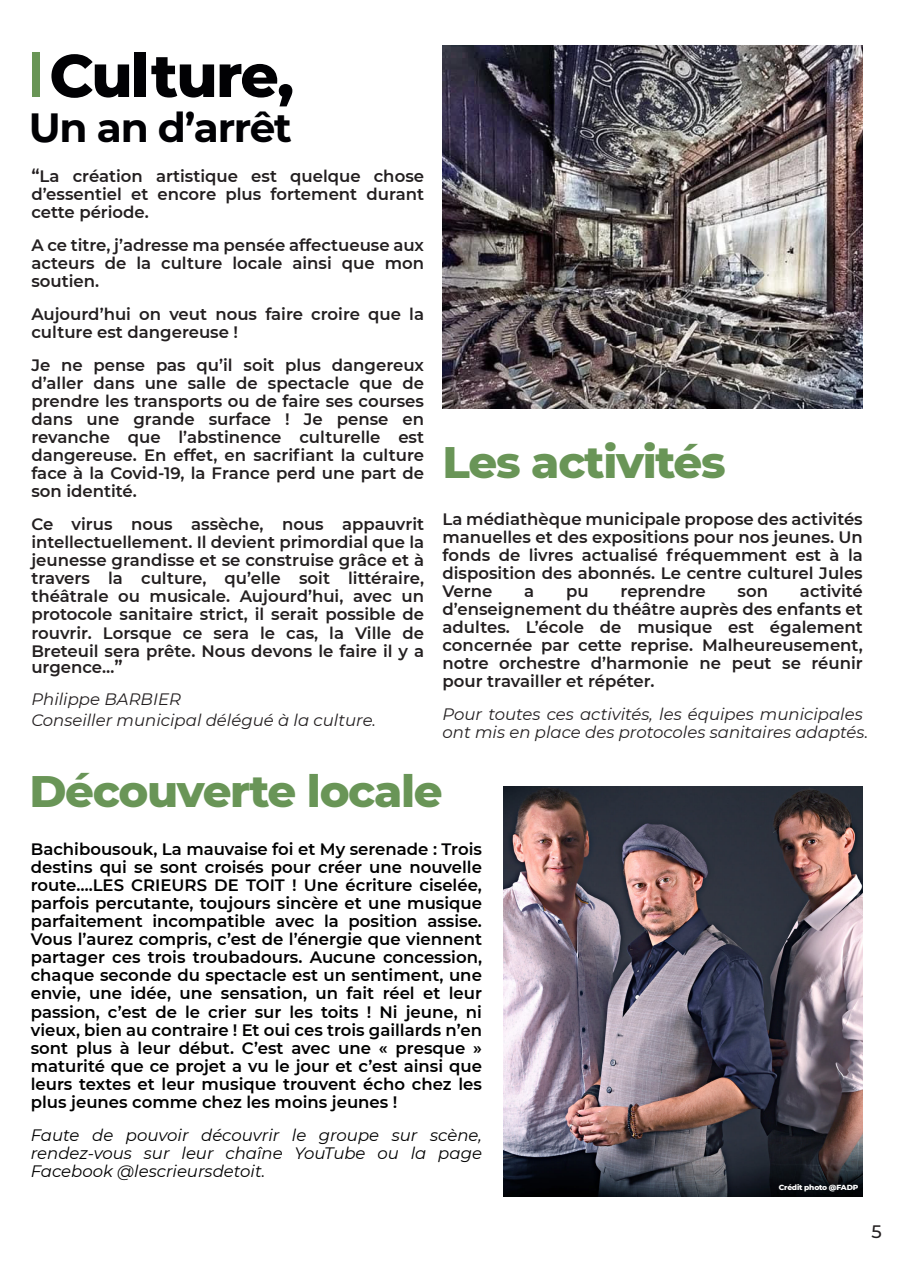
<style>
.page{position:relative;width:902px;height:1272px;background:#fff}
.page>*{position:absolute;margin:0;border:0;box-sizing:border-box;transform-origin:0 0}
.t1{font:800 60px "Montserrat";letter-spacing:-.03em;color:#010104}
.t2{font:800 45px "Montserrat";letter-spacing:-.03em;color:#699557}
.t3{font:700 40.65px "Montserrat";letter-spacing:-.03em;color:#010104}
.t4{font:500 18px "Montserrat";color:#231f20}
.t5{font:600 16.5px/18px "Montserrat";color:#231f20;text-align:justify}
.t6{font:600 16.5px/18px "Montserrat";color:#000001;text-align:justify}
.t7{font:italic 16.5px/31.5px "Montserrat";color:#231f20}
.t8{font:italic 16.5px/18px "Montserrat";color:#000001;text-align:justify}
.t9{font:800 7.5px "Montserrat";letter-spacing:-.03em;color:#fff}
.s1{font-size:18px}
.s2{font-weight:600;font-style:normal}
.s3{font-weight:600;font-style:normal;font-size:18px}
</style>
<div class="page">
<img style="left:504px;top:786px;width:358px;height:410px">
<img style="left:442px;top:46px;width:420px;height:363px">
<div style="left:32px;top:52px;width:8px;height:45px;background:#699556"></div>
<h1 class="t1" style="left:49px;top:32px;width:246px">Culture,</h1>
<h3 class="t3" style="left:29px;top:98px;width:265px">Un an d’arrêt</h3>
<p class="t5" style="left:31px;top:167px;width:394px"><span class="s1">“</span>La création artistique est quelque chose d’essentiel et encore plus fortement durant cette période.</p>
<p class="t5" style="left:31px;top:236px;width:394px">A ce titre, j’adresse ma pensée affectueuse aux acteurs de la culture locale ainsi que mon soutien.</p>
<p class="t5" style="left:31px;top:305px;width:394px">Aujourd’hui on veut nous faire croire que la culture est dangereuse !</p>
<p class="t5" style="left:31px;top:356px;width:394px">Je ne pense pas qu’il soit plus dangereux d’aller dans une salle de spectacle que de prendre les transports ou de faire ses courses dans une grande surface ! Je pense en revanche que l’abstinence culturelle est dangereuse. En effet, en sacrifiant la culture face à la Covid-19, la France perd une part de son identité.</p>
<p class="t5" style="left:31px;top:515px;width:394px">Ce virus nous assèche, nous appauvrit intellectuellement. Il devient primordial que la jeunesse grandisse et se construise grâce et à travers la culture, qu’elle soit littéraire, théâtrale ou musicale. Aujourd’hui, avec un protocole sanitaire strict, il serait possible de rouvrir. Lorsque ce sera le cas, la Ville de Breteuil sera prête. Nous devons le faire il y a</p>
<p class="t7" style="left:31px;top:650px;width:151px"><span class="s2">urgence…</span><span class="s3">”<br></span>Philippe BARBIER</p>
<p class="t7" style="left:31px;top:703px;width:346px">Conseiller municipal délégué à la culture.</p>
<h2 class="t2" style="left:442px;top:428px;width:285px">Les activités</h2>
<p class="t5" style="left:442px;top:509px;width:422px">La médiathèque municipale propose des activités manuelles et des expositions pour nos jeunes. Un fonds de livres actualisé fréquemment est à la disposition des abonnés. Le centre culturel Jules Verne</p>
<p class="t5" style="left:442px;top:581px;width:422px;text-indent:357px">activité d’enseignement du théâtre auprès des enfants et adultes. L’école de musique est également concernée par cette reprise. Malheureusement, notre orchestre d’harmonie ne peut se réunir pour travailler et répéter.</p>
<p class="t7" style="left:442px;top:704px;width:427px;line-height:18px">Pour toutes ces activités, les équipes municipales ont mis en place des protocoles sanitaires adaptés.</p>
<p class="t5" style="left:524px;top:581px;width:12px">a</p>
<p class="t5" style="left:566px;top:581px;width:24px">pu</p>
<p class="t5" style="left:620px;top:581px;width:87px">reprendre</p>
<p class="t5" style="left:737px;top:581px;width:32px">son</p>
<h2 class="t2" style="left:29px;top:758px;width:414px">Découverte locale</h2>
<p class="t6" style="left:31px;top:839px;width:452px">Bachibousouk, La mauvaise foi et My serenade : Trois destins qui se sont croisés pour créer une nouvelle route….LES CRIEURS DE TOIT ! Une écriture ciselée, parfois percutante, toujours sincère et une musique parfaitement incompatible avec la position assise.<br>Vous l’aurez compris, c’est de l’énergie que viennent partager ces trois troubadours. Aucune concession, chaque seconde du spectacle est un sentiment, une envie, une idée, une sensation, un fait réel et leur passion, c’est de le crier sur les toits ! Ni jeune, ni vieux, bien au contraire ! Et oui ces trois gaillards n’en sont plus à leur début. C’est avec une « presque » maturité que ce projet a vu le jour et c’est ainsi que leurs textes et leur musique trouvent écho chez les plus jeunes comme chez les moins jeunes !</p>
<p class="t8" style="left:31px;top:1125px;width:452px">Faute de pouvoir découvrir le groupe sur scène, rendez-vous sur leur chaîne YouTube ou la page Facebook @lescrieursdetoit.</p>
<p class="t9" style="left:778px;top:1181px;width:81px">Crédit photo @FADP</p>
<p class="t4" style="left:871px;top:1218px;width:12px">5</p>
</div>
